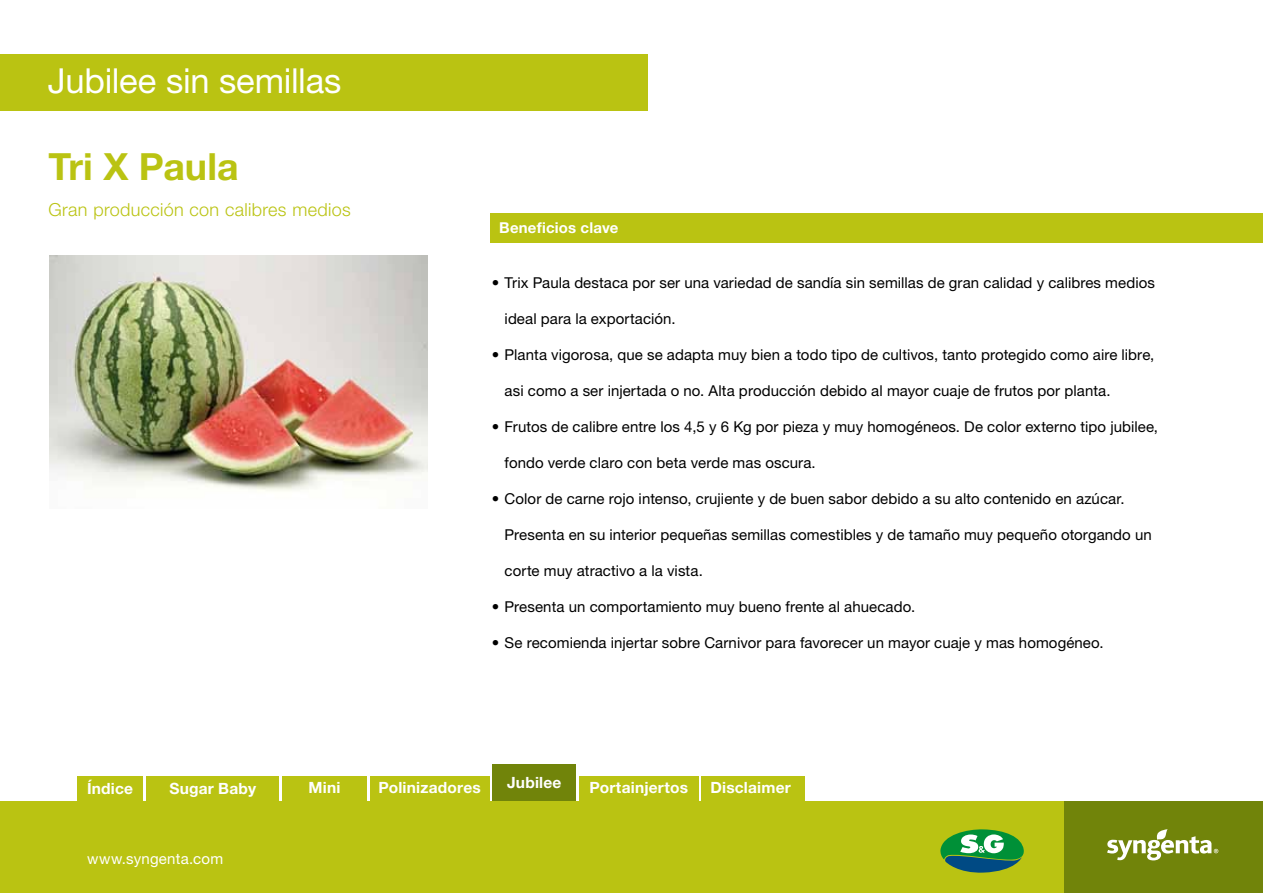
<style>
.page{position:relative;width:1263px;height:893px;background:#fff}
.page>*{position:absolute;margin:0;border:0;box-sizing:border-box;transform-origin:0 0}
.t1{font:700 37.5px "Helvetica Neue LT Std";color:#bac312}
.t2{font:34.5px "Helvetica Neue LT Std";letter-spacing:-.01em;color:#fff}
.t3{font:300 18px "Helvetica Neue LT Std";letter-spacing:.02em;color:#bac312}
.t4{font:700 15.45px "Helvetica Neue LT Std";letter-spacing:.015em;color:#fff}
.t5{font:15px "Helvetica Neue LT Std";letter-spacing:.005em;color:#000}
.t6{font:15px "Helvetica Neue LT Std";letter-spacing:.02em;color:#fff}
.t7{font:700 15px "Helvetica Neue LT Std";letter-spacing:.015em;color:#fff}
</style>
<div class="page">
<img style="left:50px;top:256px;width:377px;height:235px">
<div style="left:491px;top:214px;width:772px;height:29px;background:#bac312"></div>
<div style="left:0;top:54px;width:647px;height:57px;background:#bac312"></div>
<div style="left:78px;top:776px;width:65px;height:27px;background:#bac312"></div>
<div style="left:370px;top:776px;width:119px;height:26px;background:#bac312"></div>
<div style="left:146px;top:776px;width:133px;height:26px;background:#bac312"></div>
<div style="left:282px;top:776px;width:85px;height:26px;background:#bac312"></div>
<div style="left:701px;top:776px;width:103px;height:26px;background:#bac312"></div>
<div style="left:492px;top:765px;width:84px;height:38px;background:#71840a"></div>
<div style="left:579px;top:776px;width:119px;height:26px;background:#bac312"></div>
<div style="left:0;top:801px;width:1263px;height:92px;background:#bac312"></div>
<div style="left:1064px;top:801px;width:199px;height:92px;background:#71840a"></div>
<svg style="left:1107px;top:829px;width:111px;height:31px"></svg>
<svg style="left:940px;top:829px;width:84px;height:44px"></svg>
<h2 class="t2" style="left:48px;top:60px;width:295px">Jubilee sin semillas</h2>
<h1 class="t1" style="left:49px;top:143px;width:192px">Tri X Paula</h1>
<p class="t3" style="left:49px;top:199px;width:304px">Gran producción con calibres medios</p>
<p class="t7" style="left:499px;top:218px;width:121px">Beneficios clave</p>
<p class="t5" style="left:492px;top:274px;width:665px">• Trix Paula destaca por ser una variedad de sandía sin semillas de gran calidad y calibres medios</p>
<p class="t5" style="left:505px;top:310px;width:172px">ideal para la exportación.</p>
<p class="t5" style="left:492px;top:346px;width:664px">• Planta vigorosa, que se adapta muy bien a todo tipo de cultivos, tanto protegido como aire libre,</p>
<p class="t5" style="left:505px;top:382px;width:607px">asi como a ser injertada o no. Alta producción debido al mayor cuaje de frutos por planta.</p>
<p class="t5" style="left:492px;top:418px;width:668px">• Frutos de calibre entre los 4,5 y 6 Kg por pieza y muy homogéneos. De color externo tipo jubilee,</p>
<p class="t5" style="left:505px;top:454px;width:313px">fondo verde claro con beta verde mas oscura.</p>
<p class="t5" style="left:492px;top:490px;width:634px">• Color de carne rojo intenso, crujiente y de buen sabor debido a su alto contenido en azúcar.</p>
<p class="t5" style="left:505px;top:526px;width:649px">Presenta en su interior pequeñas semillas comestibles y de tamaño muy pequeño otorgando un</p>
<p class="t5" style="left:505px;top:562px;width:200px">corte muy atractivo a la vista.</p>
<p class="t5" style="left:492px;top:598px;width:425px">• Presenta un comportamiento muy bueno frente al ahuecado.</p>
<p class="t5" style="left:492px;top:634px;width:613px">• Se recomienda injertar sobre Carnivor para favorecer un mayor cuaje y mas homogéneo.</p>
<p class="t4" style="left:507px;top:773px;width:56px">Jubilee</p>
<p class="t4" style="left:589px;top:778px;width:100px">Portainjertos</p>
<p class="t4" style="left:87px;top:779px;width:48px">Índice</p>
<p class="t4" style="left:169px;top:778px;width:88px">Sugar Baby</p>
<p class="t4" style="left:309px;top:778px;width:33px">Mini</p>
<p class="t4" style="left:378px;top:778px;width:104px">Polinizadores</p>
<p class="t4" style="left:710px;top:778px;width:82px">Disclaimer</p>
<p class="t6" style="left:87px;top:850px;width:138px">www.syngenta.com</p>
</div>
